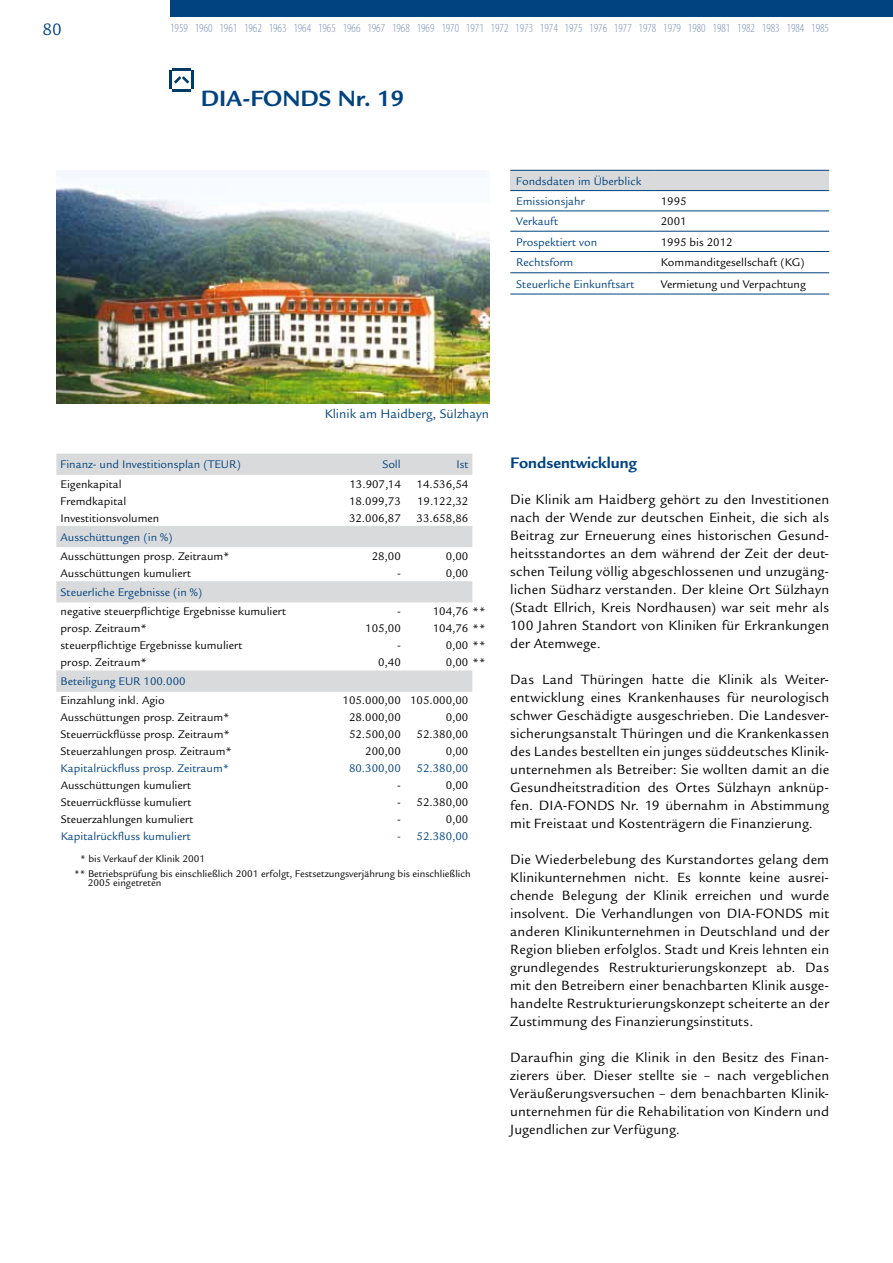
<style>
.page{position:relative;width:893px;height:1263px;background:#fff}
.page>*{position:absolute;margin:0;border:0;box-sizing:border-box;transform-origin:0 0}
.t1{font:700 24px "Legacy Sans Std";color:#004380}
.t2{font:18px "Legacy Sans Std";color:#004380}
.t3{font:700 16.5px "Legacy Sans Std";color:#004380}
.t4{font:14.55px/18px "Legacy Sans Std";letter-spacing:.01em;color:#000;text-align:justify}
.t5{font:13.5px "Legacy Sans Std";color:#004380}
.t6{font:300 condensed 12.45px "Myriad Pro";color:#7c90b8}
.t7{font:12px "Legacy Sans Std";color:#000}
.t8{font:12px/20.2px "Legacy Sans Std";color:#004380}
.t9{font:10.5px/15.8px "Legacy Sans Std";color:#000}
</style>
<div class="page">
<div style="left:170px;top:0;width:723px;height:17px;background:#004380"></div>
<hr style="left:173px;top:89px;width:18px;height:3px;background:#003b67">
<hr style="left:191px;top:71px;width:3px;height:18px;background:#003b67">
<svg style="left:170px;top:68px;width:21px;height:21px"></svg>
<img style="left:56px;top:170px;width:433px;height:234px">
<div style="left:510px;top:170px;width:319px;height:21px;background:#d9dadb"></div>
<hr style="left:510px;top:211px;width:145px;height:1px;background:#004380">
<hr style="left:655px;top:211px;width:174px;height:1px;background:#004380">
<hr style="left:510px;top:231px;width:145px;height:1px;background:#004380">
<hr style="left:655px;top:231px;width:174px;height:1px;background:#004380">
<hr style="left:510px;top:251px;width:145px;height:1px;background:#004380">
<hr style="left:655px;top:251px;width:174px;height:1px;background:#004380">
<hr style="left:510px;top:272px;width:145px;height:1px;background:#004380">
<hr style="left:655px;top:272px;width:174px;height:1px;background:#004380">
<hr style="left:510px;top:294px;width:145px;height:1px;background:#004380">
<hr style="left:655px;top:294px;width:174px;height:1px;background:#004380">
<hr style="left:510px;top:170px;width:145px;height:1px;background:#004380">
<hr style="left:655px;top:170px;width:174px;height:1px;background:#004380">
<hr style="left:510px;top:190px;width:145px;height:1px;background:#004380">
<hr style="left:655px;top:190px;width:174px;height:1px;background:#004380">
<svg style="left:56px;top:454px;width:417px;height:238px"></svg>
<p class="t2" style="left:43px;top:19px;width:21px">80</p>
<p class="t6" style="left:170px;top:21px;width:660px">1959 1960 1961 1962 1963 1964 1965 1966 1967 1968 1969 1970 1971 1972 1973 1974 1975 1976 1977 1978 1979 1980 1981 1982 1983 1984 1985</p>
<h1 class="t1" style="left:201px;top:85px;width:205px">DIA-FONDS Nr. 19</h1>
<p class="t8" style="left:516px;top:171px;width:127px">Fondsdaten im Überblick<br>Emissionsjahr</p>
<p class="t7" style="left:661px;top:194px;width:27px">1995</p>
<p class="t8" style="left:516px;top:211px;width:43px">Verkauft</p>
<p class="t7" style="left:661px;top:215px;width:27px">2001</p>
<p class="t8" style="left:516px;top:232px;width:82px">Prospektiert von</p>
<p class="t7" style="left:661px;top:235px;width:73px">1995 bis 2012</p>
<p class="t8" style="left:516px;top:252px;width:59px">Rechtsform</p>
<p class="t7" style="left:661px;top:256px;width:145px">Kommanditgesellschaft (KG)</p>
<p class="t8" style="left:516px;top:274px;width:120px">Steuerliche Einkunftsart</p>
<p class="t7" style="left:661px;top:277px;width:146px">Vermietung und Verpachtung</p>
<p class="t5" style="left:325px;top:406px;width:166px">Klinik am Haidberg, Sülzhayn</p>
<p class="t8" style="left:61px;top:455px;width:182px">Finanz- und Investitionsplan (TEUR)</p>
<p class="t8" style="left:382px;top:455px;width:20px">Soll</p>
<p class="t8" style="left:456px;top:455px;width:13px">Ist</p>
<p class="t7" style="left:61px;top:477px;width:63px">Eigenkapital</p>
<p class="t7" style="left:350px;top:477px;width:53px">13.907,14</p>
<p class="t7" style="left:417px;top:477px;width:53px">14.536,54</p>
<p class="t7" style="left:61px;top:494px;width:67px">Fremdkapital</p>
<p class="t7" style="left:349px;top:494px;width:53px">18.099,73</p>
<p class="t7" style="left:417px;top:494px;width:53px">19.122,32</p>
<p class="t7" style="left:61px;top:511px;width:100px">Investitionsvolumen</p>
<p class="t7" style="left:349px;top:511px;width:53px">32.006,87</p>
<p class="t7" style="left:417px;top:511px;width:53px">33.658,86</p>
<p class="t8" style="left:61px;top:527px;width:113px">Ausschüttungen (in %)</p>
<p class="t7" style="left:61px;top:549px;width:171px">Ausschüttungen prosp. Zeitraum*</p>
<p class="t7" style="left:372px;top:549px;width:31px">28,00</p>
<p class="t7" style="left:446px;top:549px;width:24px">0,00</p>
<p class="t7" style="left:61px;top:566px;width:132px">Ausschüttungen kumuliert</p>
<p class="t7" style="left:397px;top:566px;width:5px">-</p>
<p class="t7" style="left:446px;top:566px;width:24px">0,00</p>
<p class="t8" style="left:61px;top:582px;width:143px">Steuerliche Ergebnisse (in %)</p>
<p class="t7" style="left:61px;top:604px;width:227px">negative steuerpflichtige Ergebnisse kumuliert</p>
<p class="t7" style="left:397px;top:604px;width:5px">-</p>
<p class="t7" style="left:433px;top:604px;width:54px">104,76 **</p>
<p class="t7" style="left:61px;top:621px;width:88px">prosp. Zeitraum*</p>
<p class="t7" style="left:365px;top:621px;width:37px">105,00</p>
<p class="t7" style="left:433px;top:621px;width:54px">104,76 **</p>
<p class="t7" style="left:61px;top:638px;width:183px">steuerpflichtige Ergebnisse kumuliert</p>
<p class="t7" style="left:397px;top:638px;width:5px">-</p>
<p class="t7" style="left:446px;top:638px;width:41px">0,00 **</p>
<p class="t7" style="left:61px;top:655px;width:88px">prosp. Zeitraum*</p>
<p class="t7" style="left:378px;top:655px;width:24px">0,40</p>
<p class="t7" style="left:446px;top:655px;width:41px">0,00 **</p>
<p class="t8" style="left:61px;top:671px;width:126px">Beteiligung EUR 100.000</p>
<p class="t7" style="left:61px;top:694px;width:106px">Einzahlung inkl. Agio</p>
<p class="t7" style="left:343px;top:694px;width:127px">105.000,00 105.000,00</p>
<p class="t7" style="left:61px;top:711px;width:171px">Ausschüttungen prosp. Zeitraum*</p>
<p class="t7" style="left:349px;top:711px;width:53px">28.000,00</p>
<p class="t7" style="left:446px;top:711px;width:24px">0,00</p>
<p class="t7" style="left:61px;top:728px;width:171px">Steuerrückflüsse prosp. Zeitraum*</p>
<p class="t7" style="left:349px;top:728px;width:53px">52.500,00</p>
<p class="t7" style="left:417px;top:728px;width:53px">52.380,00</p>
<p class="t7" style="left:61px;top:745px;width:173px">Steuerzahlungen prosp. Zeitraum*</p>
<p class="t7" style="left:365px;top:745px;width:37px">200,00</p>
<p class="t7" style="left:446px;top:745px;width:24px">0,00</p>
<p class="t8" style="left:61px;top:758px;width:170px">Kapitalrückfluss prosp. Zeitraum*</p>
<p class="t8" style="left:349px;top:758px;width:53px">80.300,00</p>
<p class="t8" style="left:417px;top:758px;width:53px">52.380,00</p>
<p class="t7" style="left:61px;top:779px;width:132px">Ausschüttungen kumuliert</p>
<p class="t7" style="left:397px;top:779px;width:5px">-</p>
<p class="t7" style="left:446px;top:779px;width:24px">0,00</p>
<p class="t7" style="left:61px;top:796px;width:132px">Steuerrückflüsse kumuliert</p>
<p class="t7" style="left:397px;top:796px;width:73px">- 52.380,00</p>
<p class="t7" style="left:61px;top:813px;width:134px">Steuerzahlungen kumuliert</p>
<p class="t7" style="left:397px;top:813px;width:5px">-</p>
<p class="t7" style="left:446px;top:813px;width:24px">0,00</p>
<p class="t8" style="left:61px;top:826px;width:132px">Kapitalrückfluss kumuliert</p>
<p class="t8" style="left:397px;top:826px;width:73px">- 52.380,00</p>
<p class="t9" style="left:74px;top:850px;width:398px;text-indent:6px">* bis Verkauf der Klinik 2001<br>** Betriebsprüfung bis einschließlich 2001 erfolgt, Festsetzungsverjährung bis einschließlich</p>
<p class="t9" style="left:88px;top:875px;width:75px">2005 eingetreten</p>
<p class="t3" style="left:510px;top:453px;width:128px">Fondsentwicklung</p>
<p class="t4" style="left:510px;top:491px;width:320px">Die Klinik am Haidberg gehört zu den Investitionen nach der Wende zur deutschen Einheit, die sich als Beitrag zur Erneuerung eines historischen Gesund&shy;heitsstandortes an dem während der Zeit der deut&shy;schen Teilung völlig abgeschlossenen und unzugäng&shy;lichen Südharz verstanden. Der kleine Ort Sülzhayn (Stadt Ellrich, Kreis Nordhausen) war seit mehr als 100 Jahren Standort von Kliniken für Erkrankungen der Atemwege.</p>
<p class="t4" style="left:510px;top:671px;width:320px">Das Land Thüringen hatte die Klinik als Weiter&shy;entwicklung eines Krankenhauses für neurologisch schwer Geschädigte ausgeschrieben. Die Landesver&shy;sicherungsanstalt Thüringen und die Krankenkassen des Landes bestellten ein junges süddeutsches Klinik&shy;unternehmen als Betreiber: Sie wollten damit an die Gesundheitstradition des Ortes Sülzhayn anknüp&shy;fen. DIA-FONDS Nr. 19 übernahm in Abstimmung mit Freistaat und Kostenträgern die Finanzierung.</p>
<p class="t4" style="left:510px;top:851px;width:320px">Die Wiederbelebung des Kurstandortes gelang dem Klinikunternehmen nicht. Es konnte keine ausrei&shy;chende Belegung der Klinik erreichen und wurde insolvent. Die Verhandlungen von DIA-FONDS mit anderen Klinikunternehmen in Deutschland und der Region blieben erfolglos. Stadt und Kreis lehnten ein grundlegendes Restrukturierungskonzept ab. Das mit den Betreibern einer benachbarten Klinik ausge&shy;handelte Restrukturierungskonzept scheiterte an der Zustimmung des Finanzierungsinstituts.</p>
<p class="t4" style="left:510px;top:1049px;width:320px">Daraufhin ging die Klinik in den Besitz des Finan&shy;zierers über. Dieser stellte sie – nach vergeblichen Veräußerungsversuchen – dem benachbarten Klinik&shy;unternehmen für die Rehabilitation von Kindern und Jugendlichen zur Verfügung.</p>
</div>
